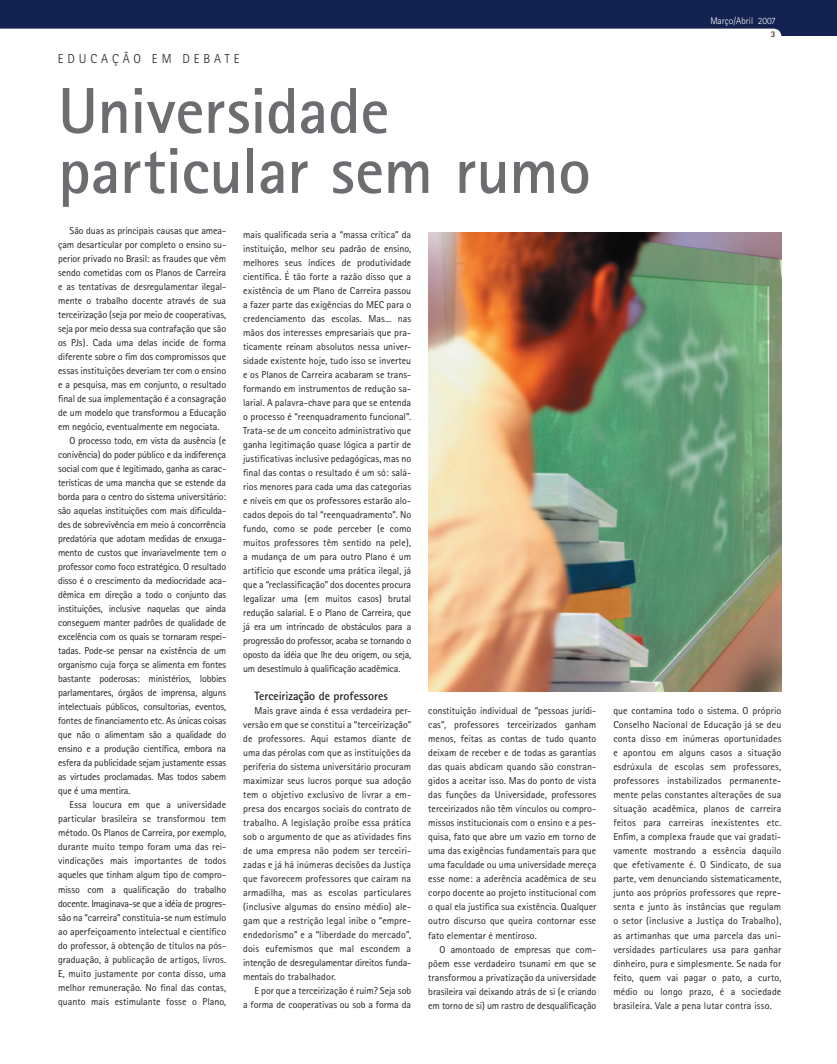
<style>
.page{position:relative;width:837px;height:1064px;background:#fff}
.page>*{position:absolute;margin:0;border:0;box-sizing:border-box;transform-origin:0 0}
.t1{font:700 65px/60px "Rotis Sans Serif";letter-spacing:-.01em;color:#6c6d70}
.t2{font:300 13px "Rotis Sans Serif";letter-spacing:.3em;color:#231f20}
.t3{font:700 12px "Rotis Sans Serif";letter-spacing:-.005em;color:#231f20}
.t4{font:10px/14px "Rotis Sans Serif";letter-spacing:-.01em;color:#231f20;text-align:justify}
.t5{font:10px "Rotis Sans Serif";letter-spacing:-.03em;color:#231f20}
.t6{font:300 9.6px "Rotis Sans Serif";color:#fff}
.t7{font:700 8.6px "Rotis Sans Serif";color:#231f20}
</style>
<div class="page">
<div style="left:0;top:0;width:837px;height:36px;background:#132250"></div>
<div style="left:0;top:29px;width:781px;height:7px;background:#fff"></div>
<img style="left:428px;top:232px;width:353px;height:459px">
<h2 class="t2" style="left:58px;top:51px;width:183px">EDUCAÇÃO EM DEBATE</h2>
<h1 class="t1" style="left:58px;top:80px;width:534px">Universidade particular sem rumo</h1>
<p class="t4" style="left:69px;top:224px;width:158px">São duas as principais causas que amea-</p>
<p class="t4" style="left:58px;top:238px;width:169px">çam desarticular por completo o ensino su-</p>
<p class="t4" style="left:58px;top:252px;width:169px">perior privado no Brasil: as fraudes que vêm</p>
<p class="t4" style="left:58px;top:266px;width:169px">sendo cometidas com os Planos de Carreira</p>
<p class="t4" style="left:58px;top:280px;width:169px">e as tentativas de desregulamentar ilegal-</p>
<p class="t4" style="left:58px;top:294px;width:169px">mente o trabalho docente através de sua</p>
<p class="t4" style="left:58px;top:308px;width:169px">terceirização (seja por meio de cooperativas,</p>
<p class="t4" style="left:58px;top:322px;width:169px">seja por meio dessa sua contrafação que são</p>
<p class="t4" style="left:58px;top:336px;width:169px">os PJs). Cada uma delas incide de forma</p>
<p class="t4" style="left:58px;top:350px;width:169px">diferente sobre o fim dos compromissos que</p>
<p class="t4" style="left:58px;top:364px;width:169px">essas instituições deveriam ter com o ensino</p>
<p class="t4" style="left:58px;top:378px;width:169px">e a pesquisa, mas em conjunto, o resultado</p>
<p class="t4" style="left:58px;top:392px;width:169px">final de sua implementação é a consagração</p>
<p class="t4" style="left:58px;top:406px;width:169px">de um modelo que transformou a Educação</p>
<p class="t4" style="left:58px;top:420px;width:163px">em negócio, eventualmente em negociata.</p>
<p class="t4" style="left:69px;top:434px;width:158px">O processo todo, em vista da ausência (e</p>
<p class="t4" style="left:58px;top:448px;width:169px">conivência) do poder público e da indiferença</p>
<p class="t4" style="left:58px;top:462px;width:169px">social com que é legitimado, ganha as carac-</p>
<p class="t4" style="left:58px;top:476px;width:169px">terísticas de uma mancha que se estende da</p>
<p class="t4" style="left:58px;top:490px;width:169px">borda para o centro do sistema universitário:</p>
<p class="t4" style="left:58px;top:504px;width:169px">são aquelas instituições com mais dificulda-</p>
<p class="t4" style="left:58px;top:518px;width:169px">des de sobrevivência em meio à concorrência</p>
<p class="t4" style="left:58px;top:532px;width:169px">predatória que adotam medidas de enxuga-</p>
<p class="t4" style="left:58px;top:546px;width:169px">mento de custos que invariavelmente tem o</p>
<p class="t4" style="left:58px;top:560px;width:169px">professor como foco estratégico. O resultado</p>
<p class="t4" style="left:58px;top:574px;width:169px">disso é o crescimento da mediocridade aca-</p>
<p class="t4" style="left:58px;top:588px;width:169px">dêmica em direção a todo o conjunto das</p>
<p class="t4" style="left:58px;top:602px;width:169px">instituições, inclusive naquelas que ainda</p>
<p class="t4" style="left:58px;top:616px;width:169px">conseguem manter padrões de qualidade de</p>
<p class="t4" style="left:58px;top:630px;width:169px">excelência com os quais se tornaram respei-</p>
<p class="t4" style="left:58px;top:644px;width:169px">tadas. Pode-se pensar na existência de um</p>
<p class="t4" style="left:58px;top:658px;width:169px">organismo cuja força se alimenta em fontes</p>
<p class="t4" style="left:58px;top:672px;width:169px">bastante poderosas: ministérios, lobbies</p>
<p class="t4" style="left:58px;top:686px;width:169px">parlamentares, órgãos de imprensa, alguns</p>
<p class="t4" style="left:58px;top:700px;width:169px">intelectuais públicos, consultorias, eventos,</p>
<p class="t4" style="left:58px;top:714px;width:169px">fontes de financiamento etc. As únicas coisas</p>
<p class="t4" style="left:58px;top:728px;width:169px">que não o alimentam são a qualidade do</p>
<p class="t4" style="left:58px;top:742px;width:169px">ensino e a produção científica, embora na</p>
<p class="t4" style="left:58px;top:756px;width:169px">esfera da publicidade sejam justamente essas</p>
<p class="t4" style="left:58px;top:770px;width:169px">as virtudes proclamadas. Mas todos sabem</p>
<p class="t4" style="left:58px;top:784px;width:74px">que é uma mentira.</p>
<p class="t4" style="left:69px;top:798px;width:158px">Essa loucura em que a universidade</p>
<p class="t4" style="left:58px;top:812px;width:169px">particular brasileira se transformou tem</p>
<p class="t4" style="left:58px;top:826px;width:169px">método. Os Planos de Carreira, por exemplo,</p>
<p class="t4" style="left:58px;top:840px;width:169px">durante muito tempo foram uma das rei-</p>
<p class="t4" style="left:58px;top:854px;width:169px">vindicações mais importantes de todos</p>
<p class="t4" style="left:58px;top:868px;width:169px">aqueles que tinham algum tipo de compro-</p>
<p class="t4" style="left:58px;top:882px;width:169px">misso com a qualificação do trabalho</p>
<p class="t5" style="left:58px;top:897px;width:169px">docente. Imaginava-se que a idéia de progres-</p>
<p class="t4" style="left:58px;top:910px;width:169px">são na “carreira” constituia-se num estímulo</p>
<p class="t4" style="left:58px;top:924px;width:169px">ao aperfeiçoamento intelectual e científico</p>
<p class="t4" style="left:58px;top:938px;width:169px">do professor, à obtenção de títulos na pós-</p>
<p class="t4" style="left:58px;top:952px;width:170px">graduação, à publicação de artigos, livros.</p>
<p class="t4" style="left:58px;top:966px;width:169px">E, muito justamente por conta disso, uma</p>
<p class="t4" style="left:58px;top:980px;width:169px">melhor remuneração. No final das contas,</p>
<p class="t4" style="left:58px;top:994px;width:169px">quanto mais estimulante fosse o Plano,</p>
<p class="t4" style="left:243px;top:227px;width:170px">mais qualificada seria a “massa crítica” da instituição, melhor seu padrão de ensino, melhores seus índices de produtividade científica. É tão forte a razão disso que a existência de um Plano de Carreira passou a fazer parte das exigências do MEC para o credenciamento das escolas. Mas... nas mãos dos interesses empresariais que pra&shy;ticamente reinam absolutos nessa univer&shy;sidade existente hoje, tudo isso se inverteu e os Planos de Carreira acabaram se trans&shy;formando em instrumentos de redução sa&shy;larial. A palavra-chave para que se entenda o processo é “reenquadramento funcional”.<br>Trata-se de um conceito administrativo que ganha legitimação quase lógica a partir de justificativas inclusive pedagógicas, mas no final das contas o resultado é um só: salá&shy;rios menores para cada uma das categorias e níveis em que os professores estarão alo&shy;cados depois do tal “reenquadramento”. No fundo, como se pode perceber (e como muitos professores têm sentido na pele), a mudança de um para outro Plano é um artifício que esconde uma prática ilegal, já que a “reclassificação” dos docentes procura legalizar uma (em muitos casos) brutal redução salarial. E o Plano de Carreira, que já era um intrincado de obstáculos para a progressão do professor, acaba se tornando o oposto da idéia que lhe deu origem, ou seja, um desestímulo à qualificação acadêmica.</p>
<p class="t3" style="left:254px;top:688px;width:135px">Terceirização de professores</p>
<p class="t4" style="left:243px;top:703px;width:169px;text-indent:11px">Mais grave ainda é essa verdadeira per&shy;versão em que se constitui a “terceirização” de professores. Aqui estamos diante de uma das pérolas com que as instituições da periferia do sistema universitário procuram maximizar seus lucros porque sua adoção tem o objetivo exclusivo de livrar a em&shy;presa dos encargos sociais do contrato de trabalho. A legislação proíbe essa prática sob o argumento de que as atividades fins de uma empresa não podem ser terceiri&shy;zadas e já há inúmeras decisões da Justiça que favorecem professores que caíram na armadilha, mas as escolas particulares (inclusive algumas do ensino médio) ale&shy;gam que a restrição legal inibe o “empre&shy;endedorismo” e a “liberdade do mercado”, dois eufemismos que mal escondem a intenção de desregulamentar direitos funda&shy;mentais do trabalhador.</p>
<p class="t4" style="left:243px;top:983px;width:169px;text-align:right">E por que a terceirização é ruim? Seja sob<br>a forma de cooperativas ou sob a forma da</p>
<p class="t4" style="left:428px;top:704px;width:169px">constituição individual de “pessoas jurídi&shy;cas”, professores terceirizados ganham menos, feitas as contas de tudo quanto deixam de receber e de todas as garantias das quais abdicam quando são constran&shy;gidos a aceitar isso. Mas do ponto de vista das funções da Universidade, professores terceirizados não têm vínculos ou compro&shy;missos institucionais com o ensino e a pes&shy;quisa, fato que abre um vazio em torno de uma das exigências fundamentais para que uma faculdade ou uma universidade mereça esse nome: a aderência acadêmica de seu corpo docente ao projeto institucional com o qual ela justifica sua existência. Qualquer outro discurso que queira contornar esse fato elementar é mentiroso.</p>
<p class="t4" style="left:428px;top:942px;width:169px;text-indent:11px">O amontoado de empresas que com&shy;põem esse verdadeiro tsunami em que se transformou a privatização da universidade brasileira vai deixando atrás de si (e criando em torno de si) um rastro de desqualificação</p>
<p class="t6" style="left:710px;top:15px;width:67px">Março/Abril 2007</p>
<p class="t7" style="left:770px;top:29px;width:6px">3</p>
<p class="t4" style="left:613px;top:704px;width:169px">que contamina todo o sistema. O próprio Conselho Nacional de Educação já se deu conta disso em inúmeras oportunidades e apontou em alguns casos a situação esdrúxula de escolas sem professores, professores instabilizados permanente&shy;mente pelas constantes alterações de sua situação acadêmica, planos de carreira feitos para carreiras inexistentes etc.<br>Enfim, a complexa fraude que vai gradati&shy;vamente mostrando a essência daquilo que efetivamente é. O Sindicato, de sua parte, vem denunciando sistematicamente, junto aos próprios professores que repre&shy;senta e junto às instâncias que regulam o setor (inclusive a Justiça do Trabalho), as artimanhas que uma parcela das uni&shy;versidades particulares usa para ganhar dinheiro, pura e simplesmente. Se nada for feito, quem vai pagar o pato, a curto, médio ou longo prazo, é a sociedade brasileira. Vale a pena lutar contra isso.</p>
</div>
